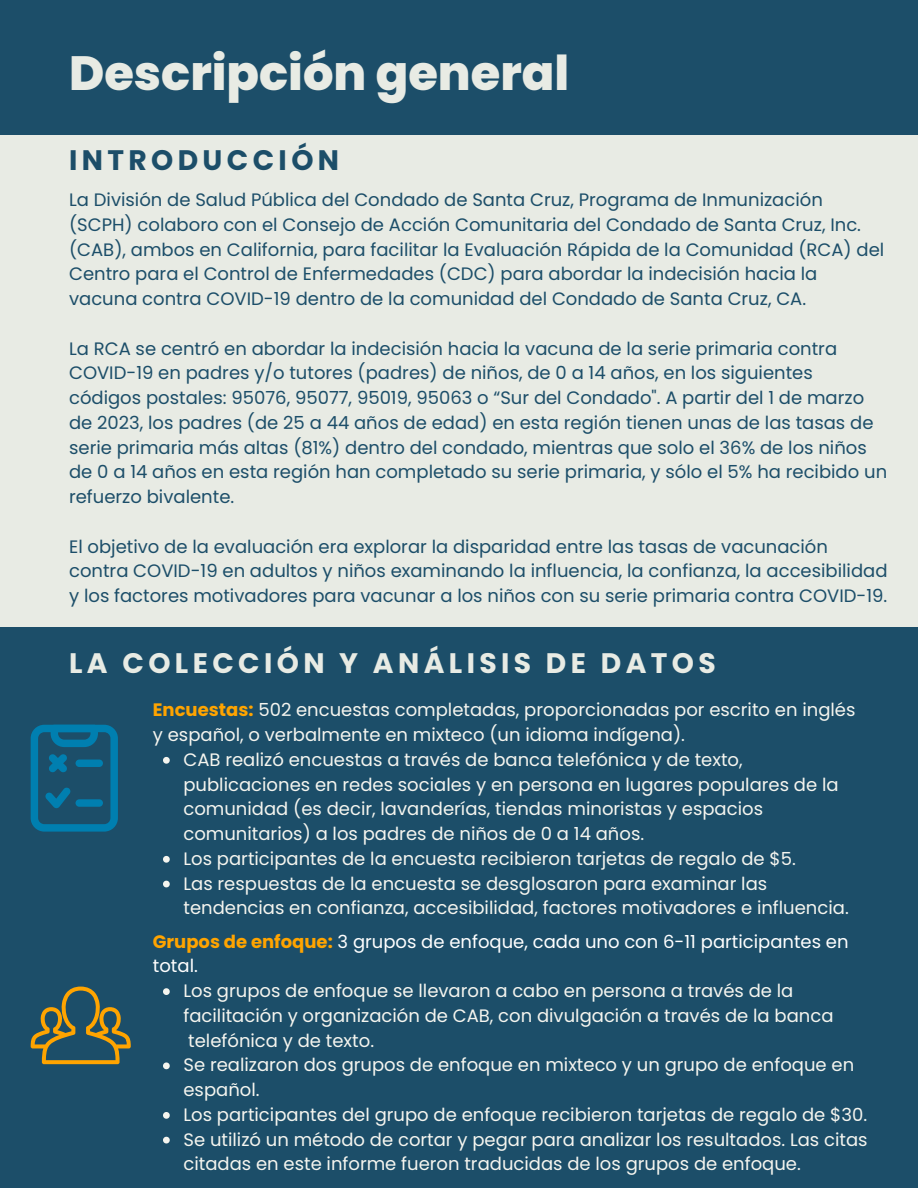
<style>
.page{position:relative;width:918px;height:1188px;background:#fff}
.page>*{position:absolute;margin:0;border:0;box-sizing:border-box;transform-origin:0 0}
.t1{font:800 48px "Poppins";color:#e8ebe4}
.t2{font:700 28.2px "Poppins";letter-spacing:.155em;color:#e8ebe4}
.t3{font:700 28.2px "Poppins";letter-spacing:.155em;color:#1c4e69}
.t4{font:18px/24.8px "Poppins";color:#1c4e69}
.t5{font:18px/24.8px "Poppins";color:#f5f5ef}
.t6{font:18px/24.8px "Poppins";color:#fff}
.s1{font-weight:700;color:#ffa400}
</style>
<div class="page">
<div style="left:0;top:0;width:918px;height:160px;background:#1c4e69"></div>
<div style="left:0;top:135px;width:918px;height:528px;background:#e8ebe4"></div>
<div style="left:0;top:628px;width:918px;height:560px;background:#1c4e69"></div>
<svg style="left:31px;top:987px;width:100px;height:77px"></svg>
<svg style="left:31px;top:725px;width:87px;height:107px"></svg>
<svg style="left:163px;top:757px;width:7px;height:7px"></svg>
<svg style="left:163px;top:856px;width:7px;height:7px"></svg>
<svg style="left:163px;top:881px;width:7px;height:6px"></svg>
<svg style="left:163px;top:988px;width:7px;height:7px"></svg>
<svg style="left:163px;top:1062px;width:7px;height:7px"></svg>
<svg style="left:163px;top:1112px;width:7px;height:7px"></svg>
<svg style="left:163px;top:1137px;width:7px;height:6px"></svg>
<p class="t1" style="left:69px;top:40px;width:502px">Descripción general</p>
<p class="t3" style="left:69px;top:140px;width:272px">INTRODUCCIÓN</p>
<p class="t4" style="left:69px;top:187px;width:817px">La División de Salud Pública del Condado de Santa Cruz, Programa de Inmunización (SCPH) colaboro con el Consejo de Acción Comunitaria del Condado de Santa Cruz, Inc. (CAB), ambos en California, para facilitar la Evaluación Rápida de la Comunidad (RCA) del Centro para el Control de Enfermedades (CDC) para abordar la indecisión hacia la vacuna contra COVID-19 dentro de la comunidad del Condado de Santa Cruz, CA.</p>
<p class="t4" style="left:69px;top:336px;width:820px">La RCA se centró en abordar la indecisión hacia la vacuna de la serie primaria contra COVID-19 en padres y/o tutores (padres) de niños, de 0 a 14 años, en los siguientes códigos postales: 95076, 95077, 95019, 95063 o “Sur del Condado". A partir del 1 de marzo de 2023, los padres (de 25 a 44 años de edad) en esta región tienen unas de las tasas de serie primaria más altas (81%) dentro del condado, mientras que solo el 36% de los niños de 0 a 14 años en esta región han completado su serie primaria, y sólo el 5% ha recibido un refuerzo bivalente.</p>
<p class="t4" style="left:69px;top:534px;width:820px">El objetivo de la evaluación era explorar la disparidad entre las tasas de vacunación contra COVID-19 en adultos y niños examinando la influencia, la confianza, la accesibilidad y los factores motivadores para vacunar a los niños con su serie primaria contra COVID-19.</p>
<p class="t2" style="left:69px;top:643px;width:648px">LA COLECCIÓN Y ANÁLISIS DE DATOS</p>
<p class="t5" style="left:153px;top:698px;width:704px"><span class="s1">Encuestas:</span> 502 encuestas completadas, proporcionadas por escrito en inglés y español, o verbalmente en mixteco (un idioma indígena).</p>
<p class="t5" style="left:183px;top:747px;width:657px">CAB realizó encuestas a través de banca telefónica y de texto, publicaciones en redes sociales y en persona en lugares populares de la comunidad (es decir, lavanderías, tiendas minoristas y espacios comunitarios) a los padres de niños de 0 a 14 años.</p>
<p class="t5" style="left:183px;top:846px;width:614px">Los participantes de la encuesta recibieron tarjetas de regalo de $5.</p>
<p class="t5" style="left:183px;top:871px;width:667px">Las respuestas de la encuesta se desglosaron para examinar las tendencias en confianza, accesibilidad, factores motivadores e influencia.</p>
<p class="t6" style="left:153px;top:929px;width:697px"><span class="s1">Grupos de enfoque:</span> 3 grupos de enfoque, cada uno con 6-11 participantes en total.</p>
<p class="t5" style="left:183px;top:979px;width:652px">Los grupos de enfoque se llevaron a cabo en persona a través de la facilitación y organización de CAB, con divulgación a través de la banca telefónica y de texto.</p>
<p class="t5" style="left:183px;top:1053px;width:672px">Se realizaron dos grupos de enfoque en mixteco y un grupo de enfoque en español.</p>
<p class="t5" style="left:183px;top:1102px;width:685px">Los participantes del grupo de enfoque recibieron tarjetas de regalo de $30.</p>
<p class="t5" style="left:183px;top:1127px;width:686px">Se utilizó un método de cortar y pegar para analizar los resultados. Las citas citadas en este informe fueron traducidas de los grupos de enfoque.</p>
</div>
